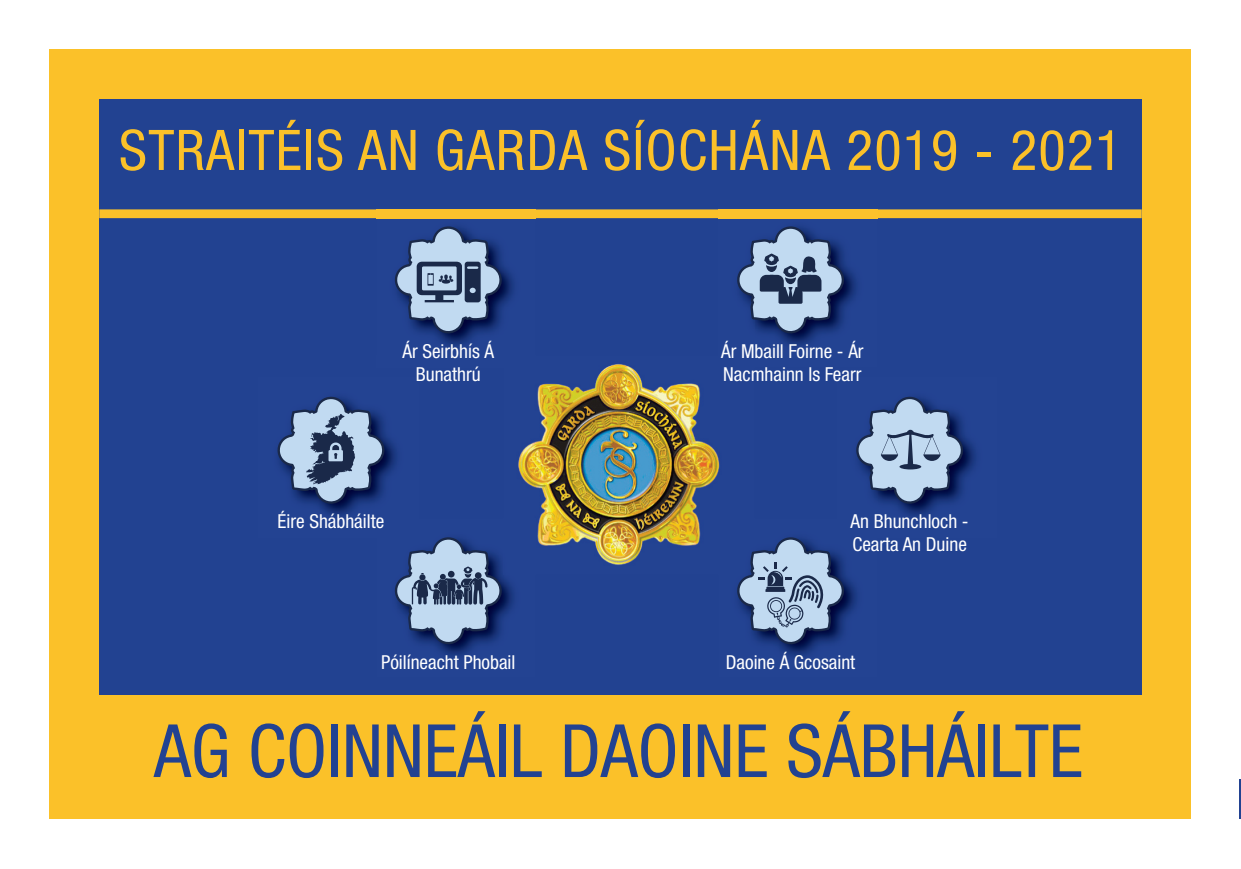
<style>
.page{position:relative;width:1241px;height:869px;background:#fff}
.page>*{position:absolute;margin:0;border:0;box-sizing:border-box;transform-origin:0 0}
.t1{font:condensed 73.5px "Helvetica Neue";color:#224291}
.t2{font:condensed 56px "Helvetica Neue";letter-spacing:.025em;color:#fbc129}
.t3{font:condensed 19.25px/23.1px "Helvetica Neue";color:#fff}
</style>
<div class="page">
<div style="left:50px;top:50px;width:1141px;height:769px;background:#fbc129"></div>
<div style="left:99px;top:99px;width:1042px;height:595px;background:#224291"></div>
<div style="left:99px;top:209px;width:1042px;height:9px;background:#fbc129"></div>
<img style="left:518px;top:364px;width:202px;height:201px">
<hr style="left:1239px;top:779px;width:1px;height:40px;background:#224291">
<img style="left:718px;top:218px;width:159px;height:149px">
<svg style="left:737px;top:226px;width:106px;height:107px"></svg>
<svg style="left:856px;top:396px;width:106px;height:107px"></svg>
<img style="left:718px;top:518px;width:2px;height:47px">
<svg style="left:737px;top:537px;width:106px;height:107px"></svg>
<img style="left:376px;top:218px;width:159px;height:149px">
<svg style="left:395px;top:226px;width:106px;height:107px"></svg>
<svg style="left:277px;top:396px;width:107px;height:107px"></svg>
<img style="left:518px;top:518px;width:17px;height:47px">
<svg style="left:395px;top:537px;width:106px;height:107px"></svg>
<h2 class="t2" style="left:119px;top:130px;width:1004px">STRAITÉIS AN GARDA SÍOCHÁNA 2019 - 2021</h2>
<p class="t3" style="left:402px;top:341px;width:93px;text-align:center">Ár Seirbhís Á<br>Bunathrú</p>
<p class="t3" style="left:721px;top:341px;width:144px">Ár Mbaill Foirne - Ár<br>Nacmhainn Is Fearr</p>
<p class="t3" style="left:277px;top:511px;width:108px">Éire Shábháilte</p>
<p class="t3" style="left:850px;top:511px;width:119px">An Bhunchloch -<br>Cearta An Duine</p>
<p class="t3" style="left:381px;top:652px;width:136px">Póilíneacht Phobail</p>
<p class="t3" style="left:725px;top:652px;width:131px">Daoine Á Gcosaint</p>
<h1 class="t1" style="left:154px;top:724px;width:930px">AG COINNEÁIL DAOINE SÁBHÁILTE</h1>
</div>
